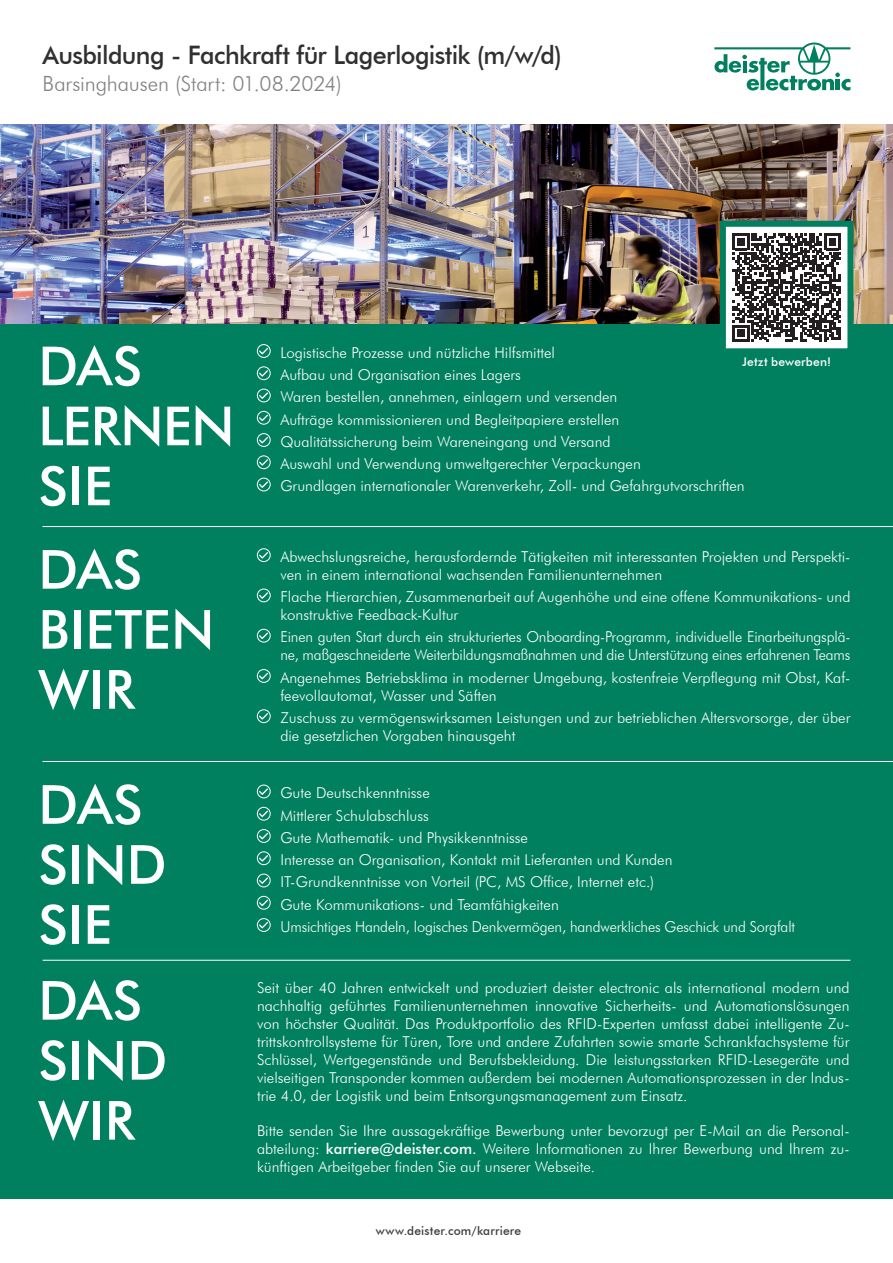
<style>
.page{position:relative;width:893px;height:1263px;background:#fff}
.page>*{position:absolute;margin:0;border:0;box-sizing:border-box;transform-origin:0 0}
.t1{font:500 54px/60px "Futura BT";color:#fff}
.t2{font:500 25.5px "Futura BT";letter-spacing:-.025em;color:#312f30}
.t3{font:300 21px "Futura BT";letter-spacing:-.005em;color:#808285}
.t4{font:300 15px/18px "Futura BT";color:#fff}
.t5{font:500 12px "Futura BT";letter-spacing:.015em;color:#3e3e3f}
.t6{font:500 12px "Futura BT";letter-spacing:.02em;color:#fff}
.s1{font-weight:500}
</style>
<div class="page">
<div style="left:0;top:280px;width:893px;height:919px;background:#00805f"></div>
<svg style="left:714px;top:43px;width:136px;height:48px"></svg>
<hr style="left:43px;top:960px;width:807px;height:1px;background:#fff">
<img style="left:0;top:124px;width:893px;height:199px">
<div style="left:723px;top:224px;width:127px;height:127px;background:#fff"></div>
<svg style="left:732px;top:233px;width:109px;height:109px"></svg>
<div style="left:720px;top:221px;width:133px;height:133px;border:6px solid #00805f"></div>
<hr style="left:43px;top:761px;width:850px;height:1px;background:#fff">
<hr style="left:43px;top:526px;width:850px;height:1px;background:#fff">
<div style="left:257px;top:548px;width:14px;height:14px;border:1px solid #fff;border-radius:50%"></div>
<svg style="left:259px;top:552px;width:9px;height:7px"></svg>
<div style="left:257px;top:589px;width:14px;height:13px;border:1px solid #fff;border-radius:50%"></div>
<svg style="left:259px;top:592px;width:9px;height:7px"></svg>
<div style="left:257px;top:629px;width:14px;height:13px;border:1px solid #fff;border-radius:50%"></div>
<svg style="left:259px;top:632px;width:9px;height:7px"></svg>
<div style="left:257px;top:669px;width:14px;height:14px;border:1px solid #fff;border-radius:50%"></div>
<svg style="left:259px;top:672px;width:9px;height:7px"></svg>
<div style="left:257px;top:709px;width:14px;height:14px;border:1px solid #fff;border-radius:50%"></div>
<svg style="left:259px;top:713px;width:9px;height:7px"></svg>
<div style="left:257px;top:344px;width:14px;height:14px;border:1px solid #fff;border-radius:50%"></div>
<svg style="left:259px;top:348px;width:9px;height:7px"></svg>
<div style="left:257px;top:366px;width:14px;height:14px;border:1px solid #fff;border-radius:50%"></div>
<svg style="left:259px;top:370px;width:9px;height:7px"></svg>
<div style="left:257px;top:389px;width:14px;height:13px;border:1px solid #fff;border-radius:50%"></div>
<svg style="left:259px;top:392px;width:9px;height:7px"></svg>
<div style="left:257px;top:411px;width:14px;height:13px;border:1px solid #fff;border-radius:50%"></div>
<svg style="left:259px;top:414px;width:9px;height:7px"></svg>
<div style="left:257px;top:433px;width:14px;height:14px;border:1px solid #fff;border-radius:50%"></div>
<svg style="left:259px;top:437px;width:9px;height:7px"></svg>
<div style="left:257px;top:455px;width:14px;height:14px;border:1px solid #fff;border-radius:50%"></div>
<svg style="left:259px;top:459px;width:9px;height:7px"></svg>
<div style="left:257px;top:478px;width:14px;height:13px;border:1px solid #fff;border-radius:50%"></div>
<svg style="left:259px;top:481px;width:9px;height:7px"></svg>
<div style="left:257px;top:785px;width:14px;height:13px;border:1px solid #fff;border-radius:50%"></div>
<svg style="left:259px;top:788px;width:9px;height:7px"></svg>
<div style="left:257px;top:807px;width:14px;height:13px;border:1px solid #fff;border-radius:50%"></div>
<svg style="left:259px;top:810px;width:9px;height:7px"></svg>
<div style="left:257px;top:829px;width:14px;height:14px;border:1px solid #fff;border-radius:50%"></div>
<svg style="left:259px;top:833px;width:9px;height:6px"></svg>
<div style="left:257px;top:851px;width:14px;height:14px;border:1px solid #fff;border-radius:50%"></div>
<svg style="left:259px;top:855px;width:9px;height:7px"></svg>
<div style="left:257px;top:874px;width:14px;height:13px;border:1px solid #fff;border-radius:50%"></div>
<svg style="left:259px;top:877px;width:9px;height:7px"></svg>
<div style="left:257px;top:896px;width:14px;height:13px;border:1px solid #fff;border-radius:50%"></div>
<svg style="left:259px;top:899px;width:9px;height:7px"></svg>
<div style="left:257px;top:918px;width:14px;height:14px;border:1px solid #fff;border-radius:50%"></div>
<svg style="left:259px;top:922px;width:9px;height:6px"></svg>
<h2 class="t2" style="left:43px;top:39px;width:521px">Ausbildung - Fachkraft für Lagerlogistik (m/w/d)</h2>
<h3 class="t3" style="left:43px;top:71px;width:301px">Barsinghausen (Start: 01.08.2024)</h3>
<h1 class="t1" style="left:38px;top:336px;width:198px">DAS<br>LERNEN<br>SIE</h1>
<p class="t6" style="left:742px;top:354px;width:91px">Jetzt bewerben!</p>
<p class="t4" style="left:280px;top:341px;width:466px;line-height:22.2px">Logistische Prozesse und nützliche Hilfsmittel<br>Aufbau und Organisation eines Lagers<br>Waren bestellen, annehmen, einlagern und versenden<br>Aufträge kommissionieren und Begleitpapiere erstellen<br>Qualitätssicherung beim Wareneingang und Versand<br>Auswahl und Verwendung umweltgerechter Verpackungen<br>Grundlagen internationaler Warenverkehr, Zoll- und Gefahrgutvorschriften</p>
<h1 class="t1" style="left:38px;top:539px;width:178px">DAS<br>BIETEN<br>WIR</h1>
<p class="t4" style="left:280px;top:547px;width:572px">Abwechslungsreiche, herausfordernde Tätigkeiten mit interessanten Projekten und Perspekti&shy;ven in einem international wachsenden Familienunternehmen</p>
<p class="t4" style="left:280px;top:588px;width:572px">Flache Hierarchien, Zusammenarbeit auf Augenhöhe und eine offene Kommunikations- und konstruktive Feedback-Kultur</p>
<p class="t4" style="left:280px;top:628px;width:572px">Einen guten Start durch ein strukturiertes Onboarding-Programm, individuelle Einarbeitungsplä&shy;ne, maßgeschneiderte Weiterbildungsmaßnahmen und die Unterstützung eines erfahrenen Teams</p>
<p class="t4" style="left:280px;top:668px;width:572px">Angenehmes Betriebsklima in moderner Umgebung, kostenfreie Verpflegung mit Obst, Kaf&shy;feevollautomat, Wasser und Säften</p>
<p class="t4" style="left:280px;top:708px;width:572px">Zuschuss zu vermögenswirksamen Leistungen und zur betrieblichen Altersvorsorge, der über die gesetzlichen Vorgaben hinausgeht</p>
<h1 class="t1" style="left:38px;top:774px;width:130px">DAS<br>SIND<br>SIE</h1>
<p class="t4" style="left:280px;top:782px;width:516px;line-height:22.2px">Gute Deutschkenntnisse<br>Mittlerer Schulabschluss<br>Gute Mathematik- und Physikkenntnisse<br>Interesse an Organisation, Kontakt mit Lieferanten und Kunden IT-Grundkenntnisse von Vorteil (PC, MS Office, Internet etc.)<br>Gute Kommunikations- und Teamfähigkeiten<br>Umsichtiges Handeln, logisches Denkvermögen, handwerkliches Geschick und Sorgfalt</p>
<h1 class="t1" style="left:38px;top:970px;width:131px">DAS<br>SIND<br>WIR</h1>
<p class="t4" style="left:257px;top:978px;width:594px;text-align:justify">Seit über 40 Jahren entwickelt und produziert deister electronic als international modern und nachhaltig geführtes Familienunternehmen innovative Sicherheits- und Automationslösungen von höchster Qualität. Das Produktportfolio des RFID-Experten umfasst dabei intelligente Zu&shy;trittskontrollsysteme für Türen, Tore und andere Zufahrten sowie smarte Schrankfachsysteme für Schlüssel, Wertgegenstände und Berufsbekleidung. Die leistungsstarken RFID-Lesegeräte und vielseitigen Transponder kommen außerdem bei modernen Automationsprozessen in der Indus&shy;trie 4.0, der Logistik und beim Entsorgungsmanagement zum Einsatz.</p>
<p class="t4" style="left:257px;top:1121px;width:594px;text-align:justify">Bitte senden Sie Ihre aussagekräftige Bewerbung unter bevorzugt per E-Mail an die Personal&shy;abteilung: <span class="s1">karriere@deister.com.</span> Weitere Informationen zu Ihrer Bewerbung und Ihrem zu&shy;künftigen Arbeitgeber finden Sie auf unserer Webseite.</p>
<p class="t5" style="left:376px;top:1223px;width:147px">www.deister.com/karriere</p>
</div>
